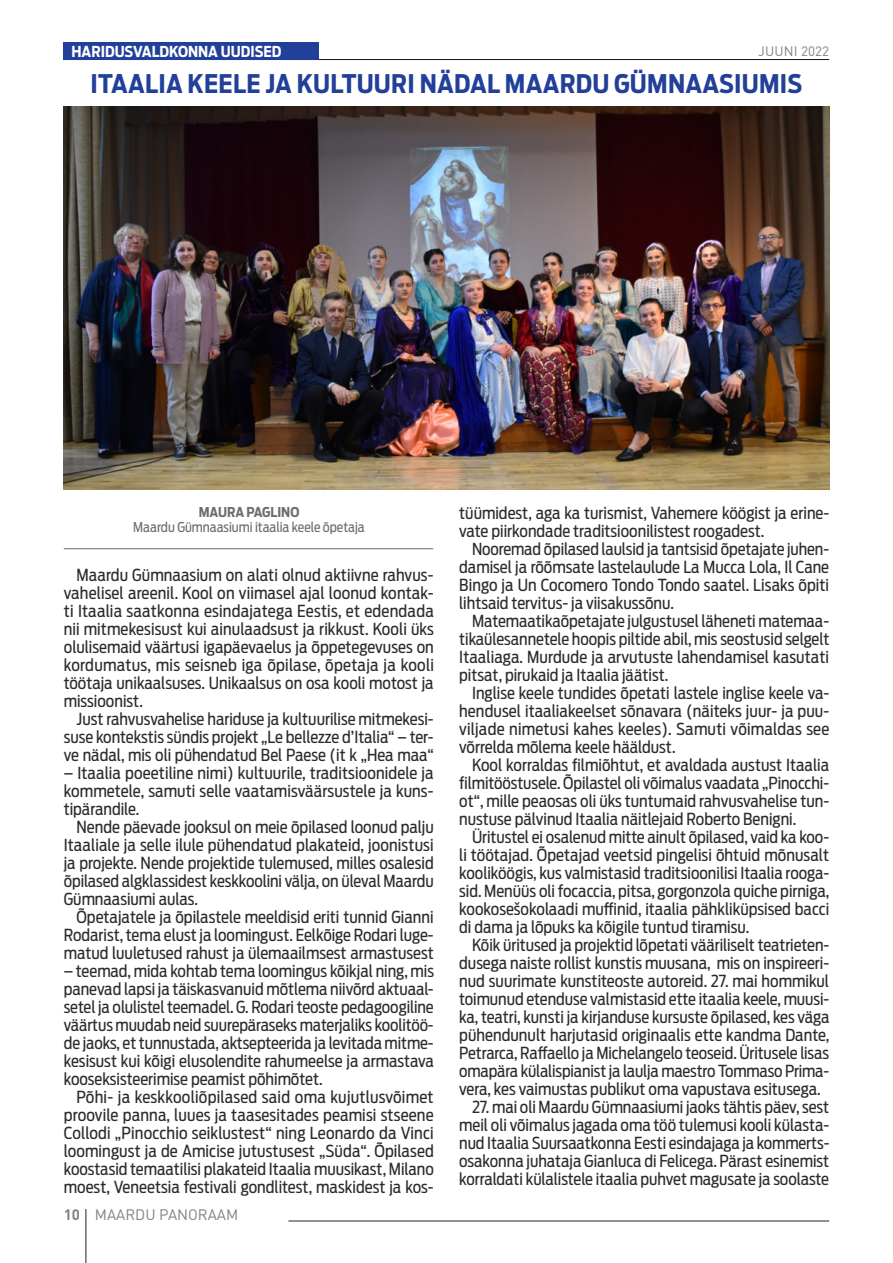
<style>
.page{position:relative;width:893px;height:1263px;background:#fff}
.page>*{position:absolute;margin:0;border:0;box-sizing:border-box;transform-origin:0 0}
.t1{font:700 25.5px "Ford Antenna Cond";letter-spacing:.01em;color:#223f99}
.Илона_2020_русский_я{font:16.5px/18px "Ford Antenna Cond";color:#2e2b2c;text-align:justify}
.t2{font:700 15px "Ford Antenna Cond";color:#fff}
.t3{font:15px "DIN Pro";color:#808285}
.base_wihout_ind{font:13.5px "Ford Antenna Cond";color:#6c6d70}
.base_wihout_ind-2{font:700 13.5px "Ford Antenna Cond";color:#6c6d70}
.t4{font:13.5px "DIN Pro";letter-spacing:.01em;color:#808285}
.s1{font-weight:700}
</style>
<div class="page">
<hr style="left:288px;top:1221px;width:541px;height:1px;background:#231f20">
<hr style="left:86px;top:1209px;width:1px;height:54px;background:#231f20">
<hr style="left:64px;top:59px;width:765px;height:1px;background:#19150b">
<img style="left:64px;top:106px;width:765px;height:383px">
<hr style="left:64px;top:548px;width:369px;height:1px;background:#6c6d70">
<div style="left:64px;top:43px;width:255px;height:17px;background:#223f99"></div>
<p class="t2" style="left:71px;top:38px;width:211px">HARIDUSVALDKONNA UUDISED</p>
<p class="t4" style="left:758px;top:42px;width:73px">JUUNI 2022</p>
<p class="t1" style="left:90px;top:61px;width:713px">ITAALIA KEELE JA KULTUURI NÄDAL MAARDU GÜMNAASIUMIS</p>
<p class="base_wihout_ind-2" style="left:199px;top:500px;width:102px">MAURA PAGLINO</p>
<p class="base_wihout_ind" style="left:133px;top:515px;width:233px">Maardu Gümnaasiumi itaalia keele õpetaja</p>
<p class="Илона_2020_русский_я" style="left:64px;top:564px;width:372px;text-indent:13px">Maardu Gümnaasium on alati olnud aktiivne rahvus&shy;vahelisel areenil. Kool on viimasel ajal loonud kontak&shy;ti Itaalia saatkonna esindajatega Eestis, et edendada nii mitmekesisust kui ainulaadsust ja rikkust. Kooli üks olulisemaid väärtusi igapäevaelus ja õppetegevuses on kordumatus, mis seisneb iga õpilase, õpetaja ja kooli töötaja unikaalsuses. Unikaalsus on osa kooli motost ja missioonist.</p>
<p class="Илона_2020_русский_я" style="left:64px;top:708px;width:371px;text-indent:13px">Just rahvusvahelise hariduse ja kultuurilise mitmekesi&shy;suse kontekstis sündis projekt „Le bellezze d’Italia“ – ter&shy;ve nädal, mis oli pühendatud Bel Paese (it k „Hea maa“</p>
<p class="Илона_2020_русский_я" style="left:64px;top:762px;width:371px">– Itaalia poeetiline nimi) kultuurile, traditsioonidele ja kommetele, samuti selle vaatamisväärsustele ja kuns&shy;tipärandile.</p>
<p class="Илона_2020_русский_я" style="left:64px;top:816px;width:371px;text-indent:13px">Nende päevade jooksul on meie õpilased loonud palju Itaaliale ja selle ilule pühendatud plakateid, joonistusi ja projekte. Nende projektide tulemused, milles osalesid õpilased algklassidest keskkoolini välja, on üleval Maardu Gümnaasiumi aulas.</p>
<p class="Илона_2020_русский_я" style="left:64px;top:906px;width:371px;text-indent:13px">Õpetajatele ja õpilastele meeldisid eriti tunnid Gianni Rodarist, tema elust ja loomingust. Eelkõige Rodari luge&shy;matud luuletused rahust ja ülemaailmsest armastusest</p>
<p class="Илона_2020_русский_я" style="left:64px;top:960px;width:372px">– teemad, mida kohtab tema loomingus kõikjal ning, mis panevad lapsi ja täiskasvanuid mõtlema niivõrd aktuaal&shy;setel ja olulistel teemadel. G. Rodari teoste pedagoogiline väärtus muudab neid suurepäraseks materjaliks koolitöö&shy;de jaoks, et tunnustada, aktsepteerida ja levitada mitme&shy;kesisust kui kõigi elusolendite rahumeelse ja armastava kooseksisteerimise peamist põhimõtet.</p>
<p class="Илона_2020_русский_я" style="left:64px;top:1086px;width:372px;text-indent:13px">Põhi- ja keskkooliõpilased said oma kujutlusvõimet proovile panna, luues ja taasesitades peamisi stseene Collodi „Pinocchio seiklustest“ ning Leonardo da Vinci loomingust ja de Amicise jutustusest „Süda“. Õpilased koostasid temaatilisi plakateid Itaalia muusikast, Milano moest, Veneetsia festivali gondlitest, maskidest ja kos-</p>
<p class="t3" style="left:64px;top:1205px;width:176px"><span class="s1">10</span> MAARDU PANORAAM</p>
<p class="Илона_2020_русский_я" style="left:459px;top:502px;width:371px">tüümidest, aga ka turismist, Vahemere köögist ja erine&shy;vate piirkondade traditsioonilistest roogadest.</p>
<p class="Илона_2020_русский_я" style="left:459px;top:538px;width:371px;text-indent:13px">Nooremad õpilased laulsid ja tantsisid õpetajate juhen&shy;damisel ja rõõmsate lastelaulude La Mucca Lola, Il Cane Bingo ja Un Cocomero Tondo Tondo saatel. Lisaks õpiti lihtsaid tervitus- ja viisakussõnu.</p>
<p class="Илона_2020_русский_я" style="left:459px;top:610px;width:372px;text-indent:13px">Matemaatikaõpetajate julgustusel läheneti matemaa&shy;tikaülesannetele hoopis piltide abil, mis seostusid selgelt Itaaliaga. Murdude ja arvutuste lahendamisel kasutati pitsat, pirukaid ja Itaalia jäätist.</p>
<p class="Илона_2020_русский_я" style="left:459px;top:682px;width:372px;text-indent:13px">Inglise keele tundides õpetati lastele inglise keele va&shy;hendusel itaaliakeelset sõnavara (näiteks juur- ja puu&shy;viljade nimetusi kahes keeles). Samuti võimaldas see võrrelda mõlema keele hääldust.</p>
<p class="Илона_2020_русский_я" style="left:459px;top:754px;width:371px;text-indent:13px">Kool korraldas filmiõhtut, et avaldada austust Itaalia filmitööstusele. Õpilastel oli võimalus vaadata „Pinocchi&shy;ot“, mille peaosas oli üks tuntumaid rahvusvahelise tun&shy;nustuse pälvinud Itaalia näitlejaid Roberto Benigni.</p>
<p class="Илона_2020_русский_я" style="left:459px;top:826px;width:372px;text-indent:13px">Üritustel ei osalenud mitte ainult õpilased, vaid ka koo&shy;li töötajad. Õpetajad veetsid pingelisi õhtuid mõnusalt kooliköögis, kus valmistasid traditsioonilisi Itaalia rooga&shy;sid. Menüüs oli focaccia, pitsa, gorgonzola quiche pirniga, kookosešokolaadi muffinid, itaalia pähkliküpsised bacci di dama ja lõpuks ka kõigile tuntud tiramisu.</p>
<p class="Илона_2020_русский_я" style="left:459px;top:934px;width:372px;text-indent:13px">Kõik üritused ja projektid lõpetati vääriliselt teatrieten&shy;dusega naiste rollist kunstis muusana, mis on inspireeri&shy;nud suurimate kunstiteoste autoreid. 27. mai hommikul toimunud etenduse valmistasid ette itaalia keele, muusi&shy;ka, teatri, kunsti ja kirjanduse kursuste õpilased, kes väga pühendunult harjutasid originaalis ette kandma Dante, Petrarca, Raffaello ja Michelangelo teoseid. Üritusele lisas omapära külalispianist ja laulja maestro Tommaso Prima&shy;vera, kes vaimustas publikut oma vapustava esitusega.</p>
<p class="Илона_2020_русский_я" style="left:459px;top:1096px;width:371px;text-indent:13px">27. mai oli Maardu Gümnaasiumi jaoks tähtis päev, sest meil oli võimalus jagada oma töö tulemusi kooli külasta&shy;nud Itaalia Suursaatkonna Eesti esindajaga ja kommerts&shy;osakonna juhataja Gianluca di Felicega. Pärast esinemist korraldati külalistele itaalia puhvet magusate ja soolaste</p>
</div>
